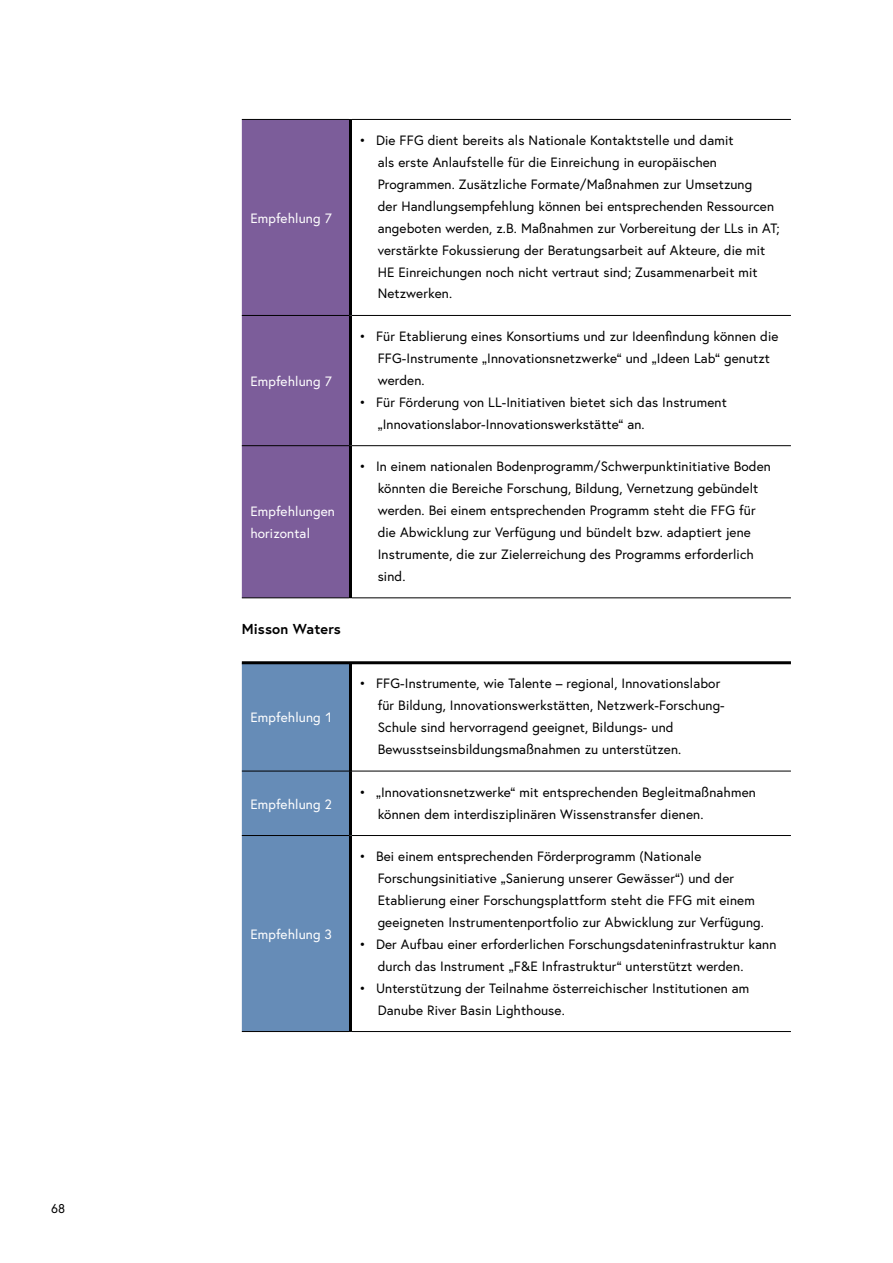
<style>
.page{position:relative;width:893px;height:1263px;background:#fff}
.page>*{position:absolute;margin:0;border:0;box-sizing:border-box;transform-origin:0 0}
.h3_ohne_Num_9_6_bold_5_5{font:700 14.4px "Europa Austria";letter-spacing:.005em;color:#000}
.t1{font:13.5px/21.9px "Europa Austria";letter-spacing:.01em;color:#000}
.td_Tabellentext{font:13.5px/21.9px "Europa Austria";letter-spacing:.01em;color:#fff}
.t2{font:12.75px "Europa Austria";color:#000}
</style>
<div class="page">
<div style="left:242px;top:120px;width:107px;height:477px;background:#7c5d9a"></div>
<hr style="left:242px;top:119px;width:107px;height:1px;background:#000">
<hr style="left:352px;top:119px;width:439px;height:1px;background:#000">
<hr style="left:242px;top:315px;width:107px;height:1px;background:#000">
<hr style="left:352px;top:315px;width:439px;height:1px;background:#000">
<hr style="left:242px;top:445px;width:107px;height:1px;background:#000">
<hr style="left:352px;top:445px;width:439px;height:1px;background:#000">
<hr style="left:242px;top:597px;width:107px;height:1px;background:#000">
<hr style="left:352px;top:597px;width:439px;height:1px;background:#000">
<hr style="left:349px;top:119px;width:3px;height:196px;background:#000">
<hr style="left:349px;top:315px;width:3px;height:131px;background:#000">
<hr style="left:349px;top:446px;width:3px;height:152px;background:#000">
<div style="left:242px;top:664px;width:107px;height:367px;background:#668cb7"></div>
<hr style="left:242px;top:661px;width:107px;height:3px;background:#000">
<hr style="left:352px;top:661px;width:439px;height:3px;background:#000">
<hr style="left:242px;top:771px;width:107px;height:1px;background:#000">
<hr style="left:352px;top:771px;width:439px;height:1px;background:#000">
<hr style="left:242px;top:835px;width:107px;height:1px;background:#000">
<hr style="left:352px;top:835px;width:439px;height:1px;background:#000">
<hr style="left:242px;top:1031px;width:107px;height:1px;background:#000">
<hr style="left:352px;top:1031px;width:439px;height:1px;background:#000">
<hr style="left:349px;top:661px;width:3px;height:110px;background:#000">
<hr style="left:349px;top:771px;width:3px;height:64px;background:#000">
<hr style="left:349px;top:835px;width:3px;height:197px;background:#000">
<p class="t2" style="left:51px;top:1200px;width:16px">68</p>
<p class="td_Tabellentext" style="left:250px;top:207px;width:84px">Empfehlung 7</p>
<p class="td_Tabellentext" style="left:250px;top:370px;width:84px">Empfehlung 7</p>
<p class="td_Tabellentext" style="left:250px;top:500px;width:86px">Empfehlungen horizontal</p>
<h3 class="h3_ohne_Num_9_6_bold_5_5" style="left:242px;top:619px;width:101px">Misson Waters</h3>
<p class="td_Tabellentext" style="left:250px;top:706px;width:84px">Empfehlung 1</p>
<p class="t1" style="left:378px;top:129px;width:403px;text-indent:-19px">• Die FFG dient bereits als Nationale Kontaktstelle und damit<br>als erste Anlaufstelle für die Einreichung in europäischen Programmen. Zusätzliche Formate/Maßnahmen zur Umsetzung<br>der Handlungsempfehlung können bei entsprechenden Ressourcen angeboten werden, z.B. Maßnahmen zur Vorbereitung der LLs in AT; verstärkte Fokussierung der Beratungsarbeit auf Akteure, die mit HE Einreichungen noch nicht vertraut sind; Zusammenarbeit mit Netzwerken.</p>
<p class="t1" style="left:378px;top:325px;width:402px;text-indent:-19px">• Für Etablierung eines Konsortiums und zur Ideenfindung können die<br>FFG-Instrumente „Innovationsnetzwerke“ und „Ideen Lab“ genutzt werden.</p>
<p class="t1" style="left:378px;top:391px;width:351px;text-indent:-19px">• Für Förderung von LL-Initiativen bietet sich das Instrument „Innovationslabor-Innovationswerkstätte“ an.</p>
<p class="t1" style="left:378px;top:455px;width:395px;text-indent:-19px">• In einem nationalen Bodenprogramm/Schwerpunktinitiative Boden könnten die Bereiche Forschung, Bildung, Vernetzung gebündelt werden. Bei einem entsprechenden Programm steht die FFG für die Abwicklung zur Verfügung und bündelt bzw. adaptiert jene Instrumente, die zur Zielerreichung des Programms erforderlich sind.</p>
<p class="t1" style="left:378px;top:672px;width:349px;text-indent:-19px">• FFG-Instrumente, wie Talente – regional, Innovationslabor für Bildung, Innovationswerkstätten, Netzwerk-Forschung-Schule sind hervorragend geeignet, Bildungs- und Bewusstseinsbildungsmaßnahmen zu unterstützen.</p>
<p class="td_Tabellentext" style="left:250px;top:793px;width:84px">Empfehlung 2</p>
<p class="t1" style="left:378px;top:781px;width:380px;text-indent:-19px">• „Innovationsnetzwerke“ mit entsprechenden Begleitmaßnahmen können dem interdisziplinären Wissenstransfer dienen.</p>
<p class="td_Tabellentext" style="left:250px;top:923px;width:84px">Empfehlung 3</p>
<p class="t1" style="left:378px;top:845px;width:388px;text-indent:-19px">• Bei einem entsprechenden Förderprogramm (Nationale Forschungsinitiative „Sanierung unserer Gewässer“) und der Etablierung einer Forschungsplattform steht die FFG mit einem geeigneten Instrumentenportfolio zur Abwicklung zur Verfügung.</p>
<p class="t1" style="left:378px;top:933px;width:400px;text-indent:-19px">• Der Aufbau einer erforderlichen Forschungsdateninfrastruktur kann durch das Instrument „F&amp;E Infrastruktur“ unterstützt werden.</p>
<p class="t1" style="left:378px;top:977px;width:373px;text-indent:-19px">• Unterstützung der Teilnahme österreichischer Institutionen am<br>Danube River Basin Lighthouse.</p>
</div>
